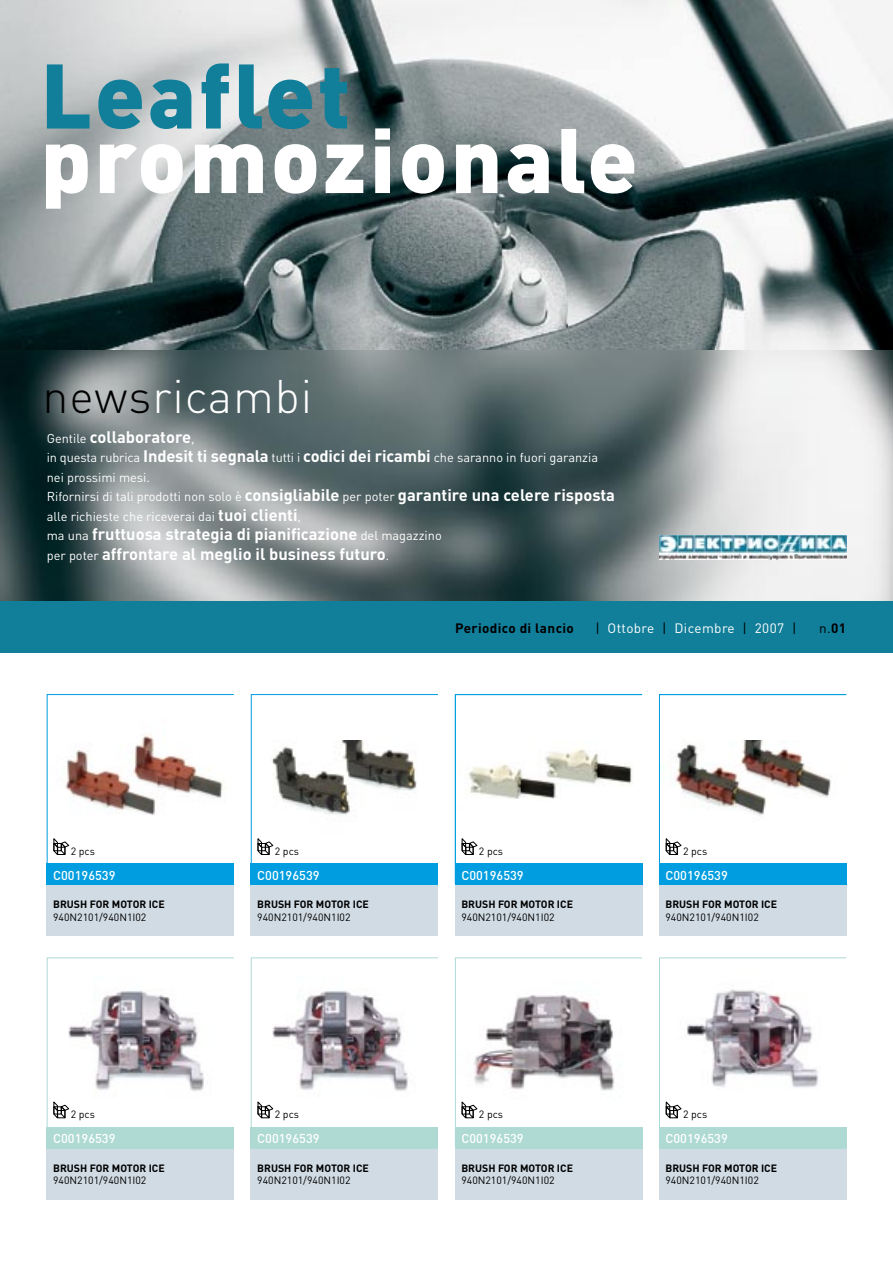
<style>
.page{position:relative;width:893px;height:1263px;background:#fff}
.page>*{position:absolute;margin:0;border:0;box-sizing:border-box;transform-origin:0 0}
.t1{font:900 90px "DIN";letter-spacing:.03em;color:#fff}
.t2{font:900 90px "DIN";letter-spacing:.03em;color:#117e9a}
.t3{font:300 46.5px "DIN";letter-spacing:.02em;color:#fff}
.t4{font:700 16.5px/19.5px "DIN";color:#fff}
.t5{font:13.5px "DIN";letter-spacing:.03em;color:#fff}
.t6{font:700 13.5px "DIN";letter-spacing:.03em;color:#000}
.t7{font:13.5px "DIN";color:#000}
.t8{font:12.75px/19.5px "DIN";color:#fff}
.t9{font:500 12.75px "DIN";color:#fff}
.t10{font:10.5px "DIN";color:#000}
.t11{font:700 10.5px "DIN";color:#000}
.s1{color:#000}
.s2{font-weight:400;font-size:12.75px}
.s3{font-weight:700;font-size:16.5px}
.s4{font-weight:700}
</style>
<div class="page">
<img style="left:0;top:0;width:893px;height:351px">
<img style="left:0;top:351px;width:893px;height:251px">
<div style="left:455px;top:1148px;width:187px;height:51px;background:#d0dbe4"></div>
<div style="left:455px;top:1127px;width:187px;height:21px;background:#aedad3"></div>
<svg style="left:455px;top:957px;width:188px;height:190px"></svg>
<div style="left:466px;top:1110px;width:7px;height:8px;border:1px solid #000"></div>
<div style="left:251px;top:1148px;width:187px;height:51px;background:#d0dbe4"></div>
<div style="left:251px;top:1127px;width:187px;height:21px;background:#aedad3"></div>
<svg style="left:250px;top:957px;width:188px;height:190px"></svg>
<div style="left:261px;top:1110px;width:8px;height:8px;border:1px solid #000"></div>
<div style="left:47px;top:1148px;width:187px;height:51px;background:#d0dbe4"></div>
<div style="left:47px;top:1127px;width:187px;height:21px;background:#aedad3"></div>
<svg style="left:46px;top:957px;width:188px;height:190px"></svg>
<div style="left:57px;top:1110px;width:8px;height:8px;border:1px solid #000"></div>
<div style="left:659px;top:1148px;width:187px;height:51px;background:#d0dbe4"></div>
<div style="left:659px;top:1127px;width:187px;height:21px;background:#aedad3"></div>
<svg style="left:659px;top:957px;width:188px;height:190px"></svg>
<div style="left:47px;top:885px;width:187px;height:51px;background:#d0dbe4"></div>
<div style="left:47px;top:864px;width:187px;height:21px;background:#009ee0"></div>
<svg style="left:46px;top:694px;width:188px;height:190px"></svg>
<div style="left:57px;top:847px;width:8px;height:8px;border:1px solid #000"></div>
<div style="left:251px;top:885px;width:187px;height:51px;background:#d0dbe4"></div>
<div style="left:251px;top:864px;width:187px;height:21px;background:#009ee0"></div>
<svg style="left:250px;top:694px;width:188px;height:190px"></svg>
<div style="left:261px;top:847px;width:8px;height:8px;border:1px solid #000"></div>
<div style="left:455px;top:885px;width:187px;height:51px;background:#d0dbe4"></div>
<div style="left:455px;top:864px;width:187px;height:21px;background:#009ee0"></div>
<svg style="left:455px;top:694px;width:188px;height:190px"></svg>
<div style="left:466px;top:847px;width:7px;height:8px;border:1px solid #000"></div>
<div style="left:659px;top:885px;width:187px;height:51px;background:#d0dbe4"></div>
<div style="left:659px;top:864px;width:187px;height:21px;background:#009ee0"></div>
<svg style="left:659px;top:694px;width:188px;height:190px"></svg>
<div style="left:670px;top:847px;width:7px;height:8px;border:1px solid #000"></div>
<div style="left:0;top:602px;width:893px;height:51px;background:#117e9a"></div>
<img style="left:659px;top:535px;width:187px;height:25px">
<h1 class="t2" style="left:40px;top:36px;width:312px">Leaflet</h1>
<h1 class="t1" style="left:40px;top:100px;width:599px">promozionale</h1>
<h2 class="t3" style="left:43px;top:367px;width:271px"><span class="s1">news</span>ricambi</h2>
<p class="t4" style="left:47px;top:426px;width:149px"><span class="s2">Gentile</span> collaboratore<span class="s2">,</span></p>
<p class="t8" style="left:47px;top:448px;width:570px">in questa rubrica <span class="s3">Indesit ti segnala</span> tutti i <span class="s3">codici dei ricambi</span> che saranno in fuori garanzia nei prossimi mesi.<br>Rifornirsi di tali prodotti non solo è <span class="s3">consigliabile</span> per poter <span class="s3">garantire una celere risposta </span>alle richieste che riceverai dai <span class="s3">tuoi clienti</span>,</p>
<p class="t4" style="left:47px;top:524px;width:396px"><span class="s2">ma una</span> fruttuosa strategia di pianificazione <span class="s2">del magazzino per poter</span> affrontare al meglio il business futuro<span class="s2">.</span></p>
<p class="t6" style="left:455px;top:619px;width:120px">Periodico di lancio</p>
<p class="t5" style="left:595px;top:619px;width:203px"><span class="s1">|</span> Ottobre <span class="s1">|</span> Dicembre <span class="s1">|</span> 2007 <span class="s1">|</span></p>
<p class="t7" style="left:819px;top:619px;width:29px">n.<span class="s4">01</span></p>
<p class="t10" style="left:71px;top:844px;width:26px">2 pcs</p>
<p class="t10" style="left:275px;top:844px;width:26px">2 pcs</p>
<p class="t10" style="left:479px;top:844px;width:26px">2 pcs</p>
<p class="t10" style="left:683px;top:844px;width:26px">2 pcs</p>
<p class="t9" style="left:53px;top:867px;width:64px">C00196539</p>
<p class="t9" style="left:257px;top:867px;width:64px">C00196539</p>
<p class="t9" style="left:461px;top:867px;width:64px">C00196539</p>
<p class="t9" style="left:665px;top:867px;width:64px">C00196539</p>
<p class="t11" style="left:53px;top:898px;width:113px">BRUSH FOR MOTOR ICE</p>
<p class="t10" style="left:53px;top:911px;width:95px">940N2101/940N1I02</p>
<p class="t11" style="left:257px;top:898px;width:113px">BRUSH FOR MOTOR ICE</p>
<p class="t10" style="left:257px;top:911px;width:95px">940N2101/940N1I02</p>
<p class="t11" style="left:461px;top:898px;width:113px">BRUSH FOR MOTOR ICE</p>
<p class="t10" style="left:461px;top:911px;width:95px">940N2101/940N1I02</p>
<p class="t11" style="left:665px;top:898px;width:113px">BRUSH FOR MOTOR ICE</p>
<p class="t10" style="left:665px;top:911px;width:95px">940N2101/940N1I02</p>
<p class="t10" style="left:71px;top:1108px;width:26px">2 pcs</p>
<p class="t10" style="left:275px;top:1108px;width:26px">2 pcs</p>
<p class="t10" style="left:479px;top:1108px;width:26px">2 pcs</p>
<p class="t10" style="left:683px;top:1108px;width:26px">2 pcs</p>
<p class="t9" style="left:53px;top:1130px;width:64px">C00196539</p>
<p class="t9" style="left:257px;top:1130px;width:64px">C00196539</p>
<p class="t9" style="left:461px;top:1130px;width:64px">C00196539</p>
<p class="t9" style="left:665px;top:1130px;width:64px">C00196539</p>
<p class="t11" style="left:53px;top:1161px;width:113px">BRUSH FOR MOTOR ICE</p>
<p class="t10" style="left:53px;top:1174px;width:95px">940N2101/940N1I02</p>
<p class="t11" style="left:257px;top:1161px;width:113px">BRUSH FOR MOTOR ICE</p>
<p class="t10" style="left:257px;top:1174px;width:95px">940N2101/940N1I02</p>
<p class="t11" style="left:461px;top:1161px;width:113px">BRUSH FOR MOTOR ICE</p>
<p class="t10" style="left:461px;top:1174px;width:95px">940N2101/940N1I02</p>
<p class="t11" style="left:665px;top:1161px;width:113px">BRUSH FOR MOTOR ICE</p>
<p class="t10" style="left:665px;top:1174px;width:95px">940N2101/940N1I02</p>
</div>
